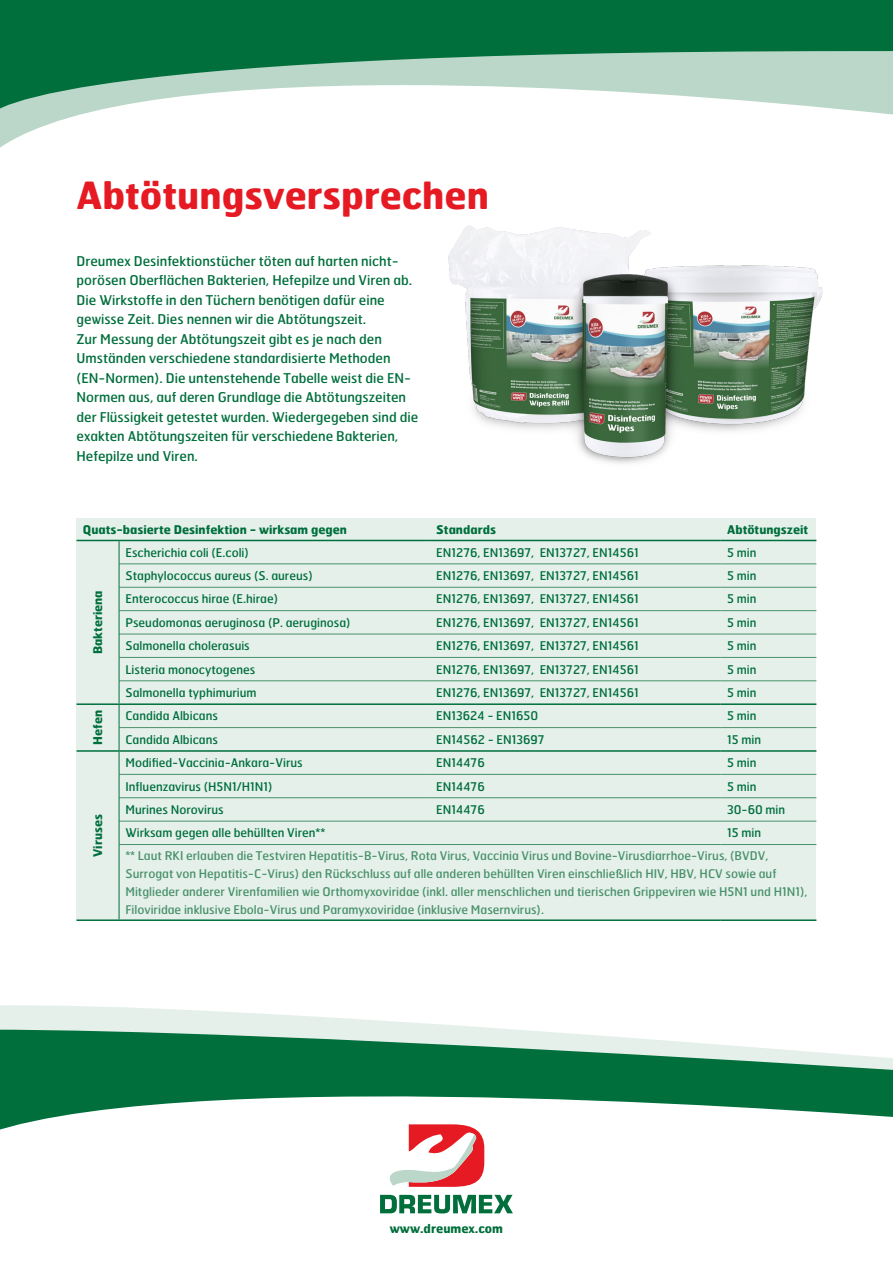
<style>
.page{position:relative;width:893px;height:1263px;background:#fff}
.page>*{position:absolute;margin:0;border:0;box-sizing:border-box;transform-origin:0 0}
.t1{font:700 37.5px "Dreumex Hermes";color:#e51a23}
.Body_tekst{font:13.5px/19.5px "Dreumex Hermes";color:#006f3c}
.t2{font:700 12.15px "Dreumex Hermes";color:#006f3c}
._2_-_Fab_Logistic{font:12px "Dreumex Hermes";color:#006f3c}
._2_-_Fab_Logistic-2{font:12px/18px "Dreumex Hermes";color:#499269}
._2_-_Fab_Logistic-3{font:700 12px "Dreumex Hermes";color:#006f3c}
</style>
<div class="page">
<svg style="left:0;top:118px;width:68px;height:30px"></svg>
<svg style="left:0;top:0;width:893px;height:118px;fill:#006f3c"></svg>
<svg style="left:0;top:1005px;width:516px;height:25px;fill:#e6f0eb"></svg>
<svg style="left:0;top:1030px;width:893px;height:100px;fill:#006f3c"></svg>
<svg style="left:380px;top:1195px;width:133px;height:18px"></svg>
<svg style="left:382px;top:1124px;width:102px;height:63px"></svg>
<div style="left:77px;top:519px;width:739px;height:402px;background:#e5f0eb"></div>
<hr style="left:119px;top:564px;width:311px;height:1px;background:#499269">
<hr style="left:430px;top:564px;width:291px;height:1px;background:#499269">
<hr style="left:721px;top:564px;width:95px;height:1px;background:#499269">
<hr style="left:119px;top:587px;width:311px;height:1px;background:#499269">
<hr style="left:430px;top:587px;width:291px;height:1px;background:#499269">
<hr style="left:721px;top:587px;width:95px;height:1px;background:#499269">
<hr style="left:119px;top:610px;width:311px;height:1px;background:#499269">
<hr style="left:430px;top:610px;width:291px;height:1px;background:#499269">
<hr style="left:721px;top:610px;width:95px;height:1px;background:#499269">
<hr style="left:119px;top:634px;width:311px;height:1px;background:#499269">
<hr style="left:430px;top:634px;width:291px;height:1px;background:#499269">
<hr style="left:721px;top:634px;width:95px;height:1px;background:#499269">
<hr style="left:119px;top:657px;width:311px;height:1px;background:#499269">
<hr style="left:430px;top:657px;width:291px;height:1px;background:#499269">
<hr style="left:721px;top:657px;width:95px;height:1px;background:#499269">
<hr style="left:119px;top:680px;width:311px;height:1px;background:#499269">
<hr style="left:430px;top:680px;width:291px;height:1px;background:#499269">
<hr style="left:721px;top:680px;width:95px;height:1px;background:#499269">
<hr style="left:119px;top:727px;width:311px;height:1px;background:#499269">
<hr style="left:430px;top:727px;width:291px;height:1px;background:#499269">
<hr style="left:721px;top:727px;width:95px;height:1px;background:#499269">
<hr style="left:119px;top:774px;width:311px;height:1px;background:#499269">
<hr style="left:430px;top:774px;width:291px;height:1px;background:#499269">
<hr style="left:721px;top:774px;width:95px;height:1px;background:#499269">
<hr style="left:119px;top:797px;width:311px;height:1px;background:#499269">
<hr style="left:430px;top:797px;width:291px;height:1px;background:#499269">
<hr style="left:721px;top:797px;width:95px;height:1px;background:#499269">
<hr style="left:119px;top:821px;width:311px;height:1px;background:#499269">
<hr style="left:430px;top:821px;width:291px;height:1px;background:#499269">
<hr style="left:721px;top:821px;width:95px;height:1px;background:#499269">
<hr style="left:119px;top:844px;width:311px;height:1px;background:#499269">
<hr style="left:430px;top:844px;width:291px;height:1px;background:#499269">
<hr style="left:721px;top:844px;width:95px;height:1px;background:#499269">
<svg style="left:77px;top:541px;width:43px;height:378px"></svg>
<hr style="left:119px;top:844px;width:1px;height:75px;background:#006f3c">
<hr style="left:77px;top:540px;width:42px;height:1px;background:#006f3c">
<hr style="left:119px;top:540px;width:311px;height:1px;background:#006f3c">
<hr style="left:430px;top:540px;width:291px;height:1px;background:#006f3c">
<hr style="left:721px;top:540px;width:95px;height:1px;background:#006f3c">
<hr style="left:77px;top:703px;width:42px;height:2px;background:#006f3c">
<hr style="left:77px;top:750px;width:42px;height:2px;background:#006f3c">
<hr style="left:119px;top:703px;width:311px;height:2px;background:#006f3c">
<hr style="left:430px;top:703px;width:291px;height:2px;background:#006f3c">
<hr style="left:721px;top:703px;width:95px;height:2px;background:#006f3c">
<hr style="left:119px;top:750px;width:311px;height:2px;background:#006f3c">
<hr style="left:430px;top:750px;width:291px;height:2px;background:#006f3c">
<hr style="left:721px;top:750px;width:95px;height:2px;background:#006f3c">
<hr style="left:77px;top:919px;width:42px;height:2px;background:#006f3c">
<hr style="left:119px;top:919px;width:311px;height:2px;background:#006f3c">
<hr style="left:430px;top:919px;width:291px;height:2px;background:#006f3c">
<hr style="left:721px;top:919px;width:95px;height:2px;background:#006f3c">
<img style="left:448px;top:225px;width:375px;height:239px">
<h1 class="t1" style="left:77px;top:170px;width:414px">Abtötungsversprechen</h1>
<p class="Body_tekst" style="left:77px;top:250px;width:343px">Dreumex Desinfektionstücher töten auf harten nicht&shy;porösen Oberflächen Bakterien, Hefepilze und Viren ab.<br>Die Wirkstoffe in den Tüchern benötigen dafür eine gewisse Zeit. Dies nennen wir die Abtötungszeit.<br>Zur Messung der Abtötungszeit gibt es je nach den Umständen verschiedene standardisierte Methoden (EN-Normen). Die untenstehende Tabelle weist die EN-Normen aus, auf deren Grundlage die Abtötungszeiten der Flüssigkeit getestet wurden. Wiedergegeben sind die exakten Abtötungszeiten für verschiedene Bakterien, Hefepilze und Viren.</p>
<p class="_2_-_Fab_Logistic-3" style="left:83px;top:522px;width:266px">Quats-basierte Desinfektion - wirksam gegen</p>
<p class="_2_-_Fab_Logistic-3" style="left:436px;top:522px;width:61px">Standards</p>
<p class="_2_-_Fab_Logistic-3" style="left:727px;top:522px;width:83px">Abtötungszeit</p>
<p class="_2_-_Fab_Logistic-3" style="left:90px;top:654px;width:66px;rotate:-90deg">Bakteriena</p>
<p class="_2_-_Fab_Logistic" style="left:125px;top:542px;width:125px">Escherichia coli (E.coli)</p>
<p class="_2_-_Fab_Logistic" style="left:436px;top:542px;width:204px">EN1276, EN13697, EN13727, EN14561</p>
<p class="_2_-_Fab_Logistic" style="left:727px;top:542px;width:31px">5 min</p>
<p class="_2_-_Fab_Logistic" style="left:125px;top:565px;width:189px">Staphylococcus aureus (S. aureus)</p>
<p class="_2_-_Fab_Logistic" style="left:436px;top:565px;width:204px">EN1276, EN13697, EN13727, EN14561</p>
<p class="_2_-_Fab_Logistic" style="left:727px;top:565px;width:31px">5 min</p>
<p class="_2_-_Fab_Logistic" style="left:125px;top:588px;width:154px">Enterococcus hirae (E.hirae)</p>
<p class="_2_-_Fab_Logistic" style="left:436px;top:588px;width:204px">EN1276, EN13697, EN13727, EN14561</p>
<p class="_2_-_Fab_Logistic" style="left:727px;top:588px;width:31px">5 min</p>
<p class="_2_-_Fab_Logistic" style="left:125px;top:612px;width:227px">Pseudomonas aeruginosa (P. aeruginosa)</p>
<p class="_2_-_Fab_Logistic" style="left:436px;top:612px;width:204px">EN1276, EN13697, EN13727, EN14561</p>
<p class="_2_-_Fab_Logistic" style="left:727px;top:612px;width:31px">5 min</p>
<p class="_2_-_Fab_Logistic" style="left:125px;top:635px;width:126px">Salmonella cholerasuis</p>
<p class="_2_-_Fab_Logistic" style="left:436px;top:635px;width:204px">EN1276, EN13697, EN13727, EN14561</p>
<p class="_2_-_Fab_Logistic" style="left:727px;top:635px;width:31px">5 min</p>
<p class="_2_-_Fab_Logistic" style="left:125px;top:659px;width:131px">Listeria monocytogenes</p>
<p class="_2_-_Fab_Logistic" style="left:436px;top:659px;width:204px">EN1276, EN13697, EN13727, EN14561</p>
<p class="_2_-_Fab_Logistic" style="left:727px;top:659px;width:31px">5 min</p>
<p class="_2_-_Fab_Logistic" style="left:125px;top:682px;width:133px">Salmonella typhimurium</p>
<p class="_2_-_Fab_Logistic" style="left:436px;top:682px;width:204px">EN1276, EN13697, EN13727, EN14561</p>
<p class="_2_-_Fab_Logistic" style="left:727px;top:682px;width:31px">5 min</p>
<p class="_2_-_Fab_Logistic-3" style="left:90px;top:745px;width:36px;rotate:-90deg">Hefen</p>
<p class="_2_-_Fab_Logistic" style="left:125px;top:705px;width:94px">Candida Albicans</p>
<p class="_2_-_Fab_Logistic" style="left:436px;top:705px;width:103px">EN13624 - EN1650</p>
<p class="_2_-_Fab_Logistic" style="left:727px;top:705px;width:31px">5 min</p>
<p class="_2_-_Fab_Logistic" style="left:125px;top:729px;width:94px">Candida Albicans</p>
<p class="_2_-_Fab_Logistic" style="left:436px;top:729px;width:110px">EN14562 - EN13697</p>
<p class="_2_-_Fab_Logistic" style="left:727px;top:729px;width:36px">15 min</p>
<p class="_2_-_Fab_Logistic-3" style="left:90px;top:857px;width:44px;rotate:-90deg">Viruses</p>
<p class="_2_-_Fab_Logistic" style="left:125px;top:752px;width:179px">Modified-Vaccinia-Ankara-Virus</p>
<p class="_2_-_Fab_Logistic" style="left:436px;top:752px;width:50px">EN14476</p>
<p class="_2_-_Fab_Logistic" style="left:727px;top:752px;width:31px">5 min</p>
<p class="_2_-_Fab_Logistic" style="left:125px;top:776px;width:149px">Influenzavirus (H5N1/H1N1)</p>
<p class="_2_-_Fab_Logistic" style="left:436px;top:776px;width:50px">EN14476</p>
<p class="_2_-_Fab_Logistic" style="left:727px;top:776px;width:31px">5 min</p>
<p class="_2_-_Fab_Logistic" style="left:125px;top:799px;width:100px">Murines Norovirus</p>
<p class="_2_-_Fab_Logistic" style="left:436px;top:799px;width:50px">EN14476</p>
<p class="_2_-_Fab_Logistic" style="left:727px;top:799px;width:60px">30-60 min</p>
<p class="_2_-_Fab_Logistic" style="left:125px;top:822px;width:201px">Wirksam gegen alle behüllten Viren**</p>
<p class="_2_-_Fab_Logistic" style="left:727px;top:822px;width:36px">15 min</p>
<p class="_2_-_Fab_Logistic-2" style="left:125px;top:845px;width:683px">** Laut RKI erlauben die Testviren Hepatitis-B-Virus, Rota Virus, Vaccinia Virus und Bovine-Virusdiarrhoe-Virus, (BVDV, Surrogat von Hepatitis-C-Virus) den Rückschluss auf alle anderen behüllten Viren einschließlich HIV, HBV, HCV sowie auf Mitglieder anderer Virenfamilien wie Orthomyxoviridae (inkl. aller menschlichen und tierischen Grippeviren wie H5N1 und H1N1), Filoviridae inklusive Ebola-Virus und Paramyxoviridae (inklusive Masernvirus).</p>
<p class="t2" style="left:390px;top:1221px;width:115px">www.dreumex.com</p>
</div>
